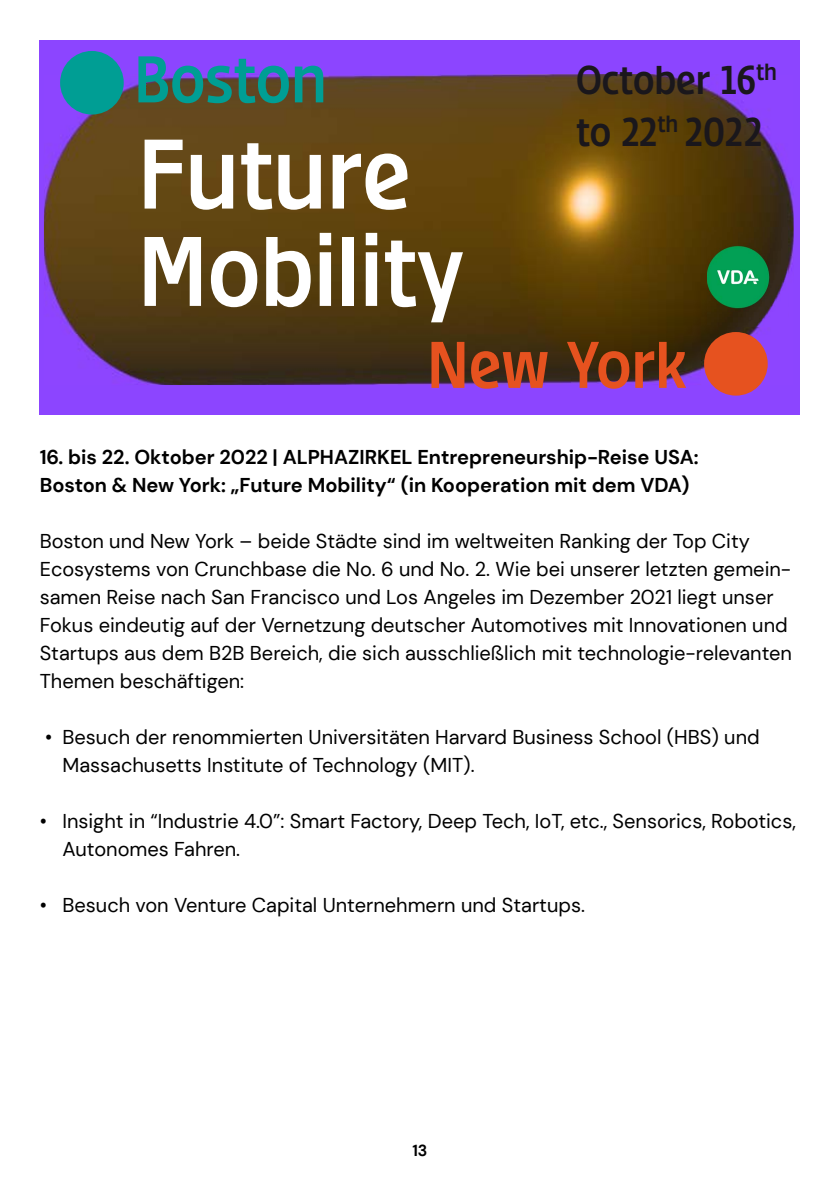
<style>
.page{position:relative;width:840px;height:1191px;background:#fff}
.page>*{position:absolute;margin:0;border:0;box-sizing:border-box;transform-origin:0 0}
.t1{font:500 106px/97.4px "Delvard Cond";color:#fff}
.t2{font:500 70.8px "Delvard Cond";color:#e6521f}
.t3{font:500 70.8px "Delvard Cond";color:#009e94}
.t4{font:500 43.2px/51.8px "Delvard Cond";color:#1a171c}
.t5{font:20px/28px "DM Sans";color:#000}
.t6{font:700 20px/28px "DM Sans";color:#000}
.t7{font:700 16px "DM Sans";color:#000}
</style>
<div class="page">
<div style="left:39px;top:40px;width:760px;height:375px;background:#8c45ff"></div>
<img style="left:44px;top:74px;width:749px;height:311px">
<div style="left:60px;top:51px;width:64px;height:64px;background:#009e94;border-radius:50%"></div>
<div style="left:703px;top:332px;width:64px;height:63px;background:#e6521f;border-radius:50%"></div>
<img style="left:707px;top:227px;width:80px;height:99px">
<h2 class="t3" style="left:134px;top:29px;width:194px">Boston</h2>
<h1 class="t1" style="left:138px;top:117px;width:327px">Future<br>Mobility</h1>
<h3 class="t4" style="left:575px;top:51px;width:202px">October 16<sup>th </sup>to 22<sup>th</sup> 2022</h3>
<h2 class="t2" style="left:426px;top:314px;width:261px">New York</h2>
<p class="t6" style="left:40px;top:443px;width:660px">16. bis 22. Oktober 2022 | ALPHAZIRKEL Entrepreneurship-Reise USA:<br>Boston &amp; New York: „Future Mobility“ (in Kooperation mit dem VDA)</p>
<p class="t5" style="left:40px;top:527px;width:753px">Boston und New York – beide Städte sind im weltweiten Ranking der Top City Ecosystems von Crunchbase die No. 6 und No. 2. Wie bei unserer letzten gemein&shy;samen Reise nach San Francisco und Los Angeles im Dezember 2021 liegt unser Fokus eindeutig auf der Vernetzung deutscher Automotives mit Innovationen und Startups aus dem B2B Bereich, die sich ausschließlich mit technologie-relevanten Themen beschäftigen:</p>
<p class="t5" style="left:62px;top:723px;width:698px;text-indent:-17px">• Besuch der renommierten Universitäten Harvard Business School (HBS) und<br>Massachusetts Institute of Technology (MIT).</p>
<p class="t5" style="left:62px;top:807px;width:734px;text-indent:-23px">• Insight in “Industrie 4.0”: Smart Factory, Deep Tech, IoT, etc., Sensorics, Robotics,<br>Autonomes Fahren.</p>
<p class="t5" style="left:40px;top:891px;width:546px">• Besuch von Venture Capital Unternehmern und Startups.</p>
<p class="t7" style="left:412px;top:1140px;width:17px">13</p>
</div>
